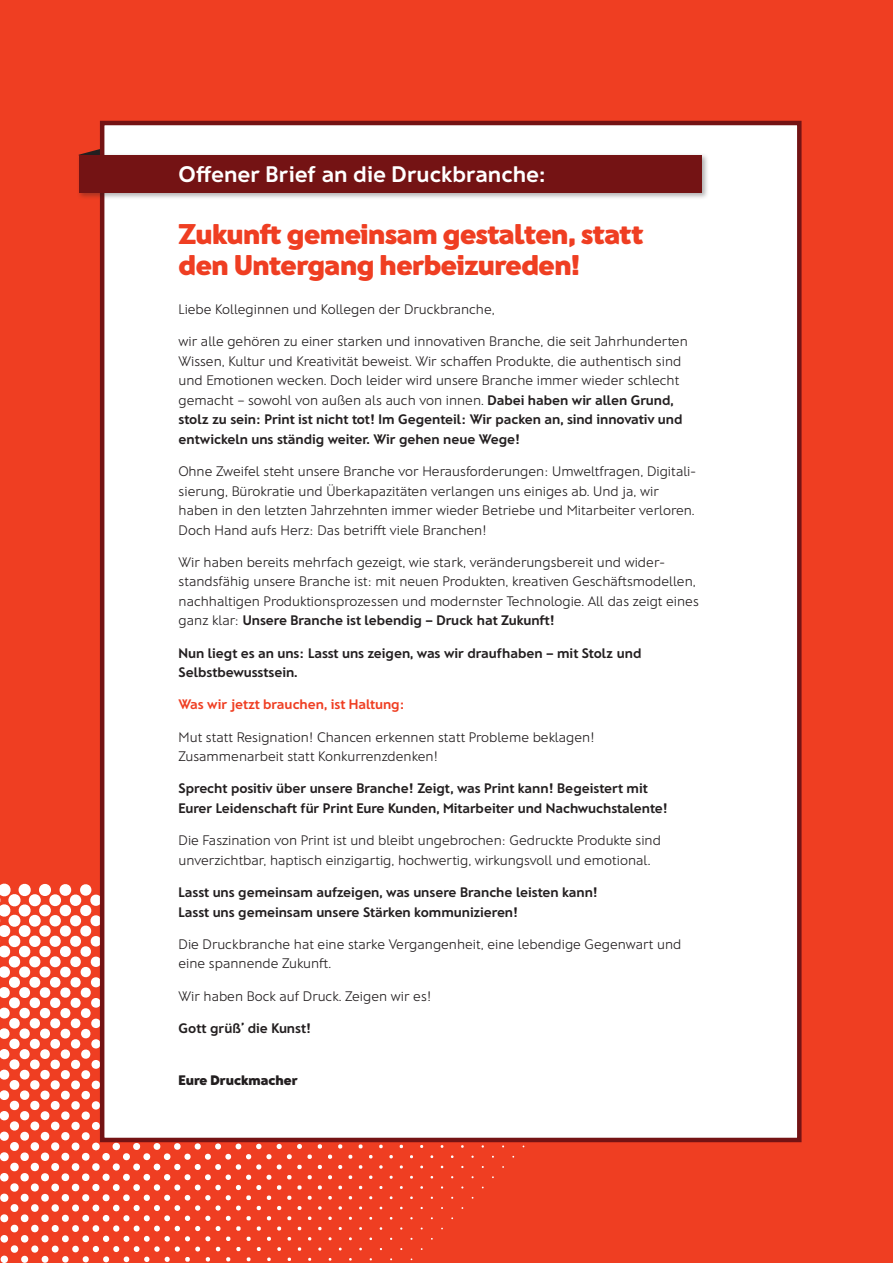
<style>
.page{position:relative;width:893px;height:1263px;background:#ef3e22}
.page>*{position:absolute;margin:0;border:0;box-sizing:border-box;transform-origin:0 0}
.t1{font:800 28.5px/31.5px "Franz Sans";letter-spacing:-.015em;color:#ef3e22}
.t2{font:700 22.5px "Franz Sans";color:#fff}
.t3{font:300 13.8px/19.5px "Franz Sans";color:#231f20}
.t4{font:700 13.8px/19.5px "Franz Sans";color:#231f20}
.t5{font:700 13.8px "Franz Sans";color:#ef3e22}
.t6{font:800 13.8px "Franz Sans";color:#231f20}
.s1{font-weight:700}
</style>
<div class="page">
<svg style="left:85px;top:149px;width:15px;height:4px"></svg>
<svg style="left:0;top:883px;width:668px;height:380px"></svg>
<div style="left:100px;top:121px;width:701px;height:1021px;background:#fff;border:4px solid #741314"></div>
<div style="left:77px;top:153px;width:632px;height:47px;background:#231f20;opacity:.35"></div>
<div style="left:79px;top:155px;width:623px;height:38px;background:#741314"></div>
<h2 class="t2" style="left:179px;top:161px;width:369px">Offener Brief an die Druckbranche:</h2>
<h1 class="t1" style="left:179px;top:218px;width:466px">Zukunft gemeinsam gestalten, statt den Untergang herbeizureden!</h1>
<p class="t3" style="left:179px;top:300px;width:318px">Liebe Kolleginnen und Kollegen der Druckbranche,</p>
<p class="t3" style="left:179px;top:332px;width:511px">wir alle gehören zu einer starken und innovativen Branche, die seit Jahrhunderten Wissen, Kultur und Kreativität beweist. Wir schaffen Produkte, die authentisch sind und Emotionen wecken. Doch leider wird unsere Branche immer wieder schlecht gemacht – sowohl von außen als auch von innen. <span class="s1">Dabei haben wir allen Grund, stolz zu sein: Print ist nicht tot! Im Gegenteil: Wir packen an, sind innovativ und entwickeln uns ständig weiter. Wir gehen neue Wege!</span></p>
<p class="t3" style="left:179px;top:462px;width:519px">Ohne Zweifel steht unsere Branche vor Herausforderungen: Umweltfragen, Digitali&shy;sierung, Bürokratie und Überkapazitäten verlangen uns einiges ab. Und ja, wir haben in den letzten Jahrzehnten immer wieder Betriebe und Mitarbeiter verloren.<br>Doch Hand aufs Herz: Das betrifft viele Branchen!</p>
<p class="t3" style="left:179px;top:552px;width:522px">Wir haben bereits mehrfach gezeigt, wie stark, veränderungsbereit und wider&shy;standsfähig unsere Branche ist: mit neuen Produkten, kreativen Geschäftsmodellen, nachhaltigen Produktionsprozessen und modernster Technologie. All das zeigt eines ganz klar: <span class="s1">Unsere Branche ist lebendig – Druck hat Zukunft!</span></p>
<p class="t4" style="left:179px;top:643px;width:464px">Nun liegt es an uns: Lasst uns zeigen, was wir draufhaben – mit Stolz und<br>Selbstbewusstsein.</p>
<p class="t5" style="left:179px;top:697px;width:228px">Was wir jetzt brauchen, ist Haltung:</p>
<p class="t3" style="left:179px;top:727px;width:418px">Mut statt Resignation! Chancen erkennen statt Probleme beklagen!<br>Zusammenarbeit statt Konkurrenzdenken!</p>
<p class="t4" style="left:179px;top:779px;width:491px">Sprecht positiv über unsere Branche! Zeigt, was Print kann! Begeistert mit<br>Eurer Leidenschaft für Print Eure Kunden, Mitarbeiter und Nachwuchstalente!</p>
<p class="t3" style="left:179px;top:831px;width:484px">Die Faszination von Print ist und bleibt ungebrochen: Gedruckte Produkte sind unverzichtbar, haptisch einzigartig, hochwertig, wirkungsvoll und emotional.</p>
<p class="t4" style="left:179px;top:883px;width:421px">Lasst uns gemeinsam aufzeigen, was unsere Branche leisten kann!<br>Lasst uns gemeinsam unsere Stärken kommunizieren!</p>
<p class="t3" style="left:179px;top:934px;width:504px">Die Druckbranche hat eine starke Vergangenheit, eine lebendige Gegenwart und eine spannende Zukunft.</p>
<p class="t3" style="left:179px;top:986px;width:254px">Wir haben Bock auf Druck. Zeigen wir es!</p>
<p class="t4" style="left:179px;top:1018px;width:134px">Gott grüß’ die Kunst!</p>
<p class="t6" style="left:179px;top:1071px;width:120px">Eure Druckmacher</p>
</div>
